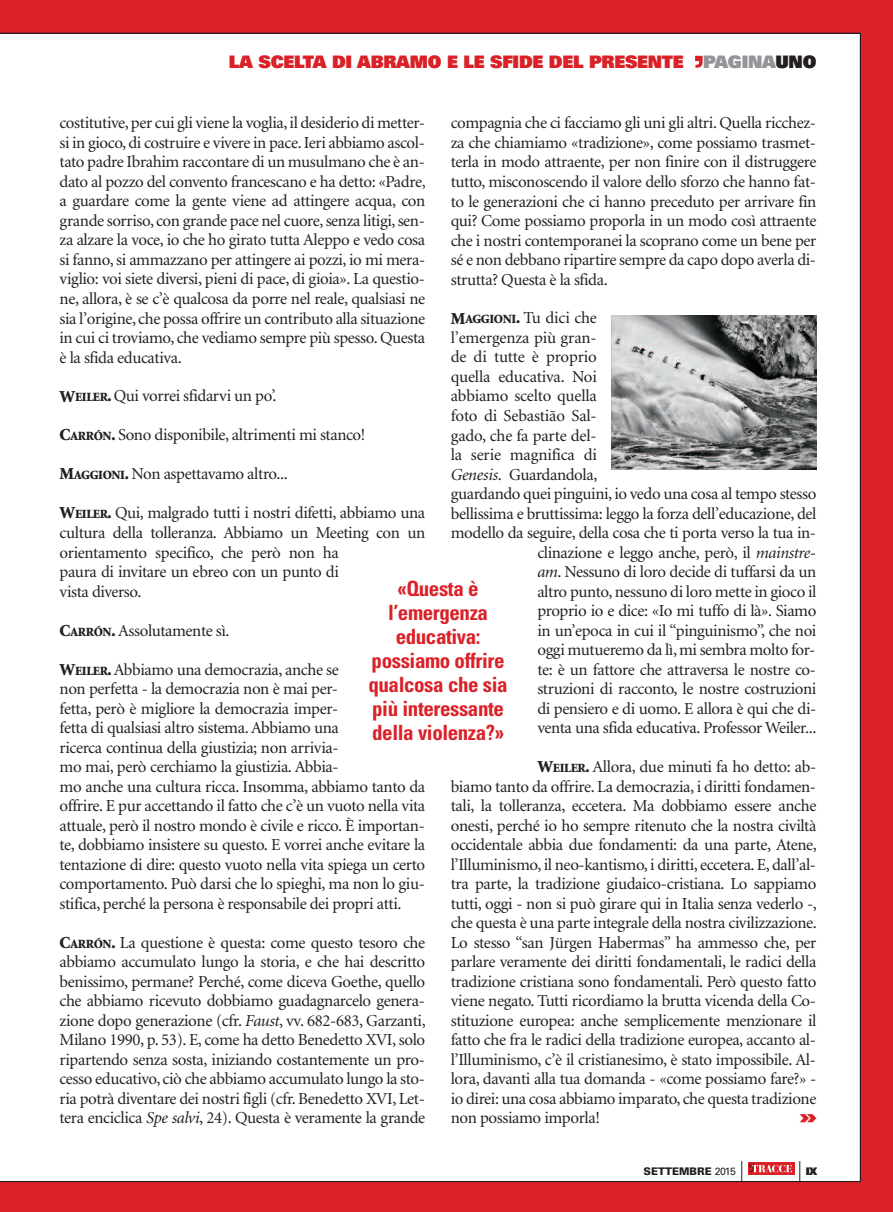
<style>
.page{position:relative;width:893px;height:1212px;background:#da2128}
.page>*{position:absolute;margin:0;border:0;box-sizing:border-box;transform-origin:0 0}
.t1{font:700 condensed 21px/24px "Univers";letter-spacing:-.02em;color:#da2128;text-align:center}
.t2{font:900 expanded 18px "Univers";color:#da2128}
.t3{font:900 17.25px "Univers";letter-spacing:-.015em;color:#da2128}
.t4{font:16.8px/19.5px "Minion";letter-spacing:-.02em;color:#231f20;text-align:justify}
.t5{font:900 10.5px "Univers";color:#231f20}
.t6{font:900 10.5px "Univers";color:#231f20}
.s1{color:#939598}
.s2{color:#231f20}
.s3{font-weight:900}
.s4{font-weight:900;font-size:12.6px}
.s5{font-style:italic}
.s6{font-weight:400}
</style>
<div class="page">
<div style="left:0;top:33px;width:861px;height:1149px;background:#fff"></div>
<svg style="left:741px;top:1161px;width:1px;height:21px"></svg>
<svg style="left:748px;top:1162px;width:46px;height:12px"></svg>
<svg style="left:749px;top:1164px;width:43px;height:8px"></svg>
<svg style="left:799px;top:1161px;width:1px;height:21px"></svg>
<svg style="left:695px;top:56px;width:8px;height:12px"></svg>
<img style="left:612px;top:315px;width:204px;height:154px">
<p class="t3" style="left:229px;top:55px;width:589px">LA SCELTA DI ABRAMO E LE SFIDE DEL PRESENTE <span class="s1">PAGINA</span><span class="s2">UNO</span></p>
<p class="t4" style="left:60px;top:115px;width:368px">costitutive, per cui gli viene la voglia, il desiderio di metter&shy;si in gioco, di costruire e vivere in pace. Ieri abbiamo ascol&shy;tato padre Ibrahim raccontare di un musulmano che è an&shy;dato al pozzo del convento francescano e ha detto: «Padre, a guardare come la gente viene ad attingere acqua, con grande sorriso, con grande pace nel cuore, senza litigi, sen&shy;za alzare la voce, io che ho girato tutta Aleppo e vedo cosa si fanno, si ammazzano per attingere ai pozzi, io mi mera&shy;viglio: voi siete diversi, pieni di pace, di gioia». La questio&shy;ne, allora, è se c’è qualcosa da porre nel reale, qualsiasi ne sia l’origine, che possa offrire un contributo alla situazione in cui ci troviamo, che vediamo sempre più spesso. Questa è la sfida educativa.</p>
<p class="t4" style="left:60px;top:388px;width:219px"><span class="s3">W</span><span class="s4">EILER</span><span class="s3">.</span> Qui vorrei sfidarvi un po’.</p>
<p class="t4" style="left:60px;top:427px;width:307px"><span class="s3">C</span><span class="s4">ARRÓN</span><span class="s3">.</span> Sono disponibile, altrimenti mi stanco!</p>
<p class="t4" style="left:60px;top:466px;width:230px"><span class="s3">M</span><span class="s4">AGGIONI</span><span class="s3">.</span> Non aspettavamo altro...</p>
<p class="t4" style="left:60px;top:505px;width:367px;text-align:left"><span class="s3">W</span><span class="s4">EILER</span><span class="s3">.</span> Qui, malgrado tutti i nostri difetti, abbiamo una cultura della tolleranza. Abbiamo un Meeting con un orientamento specifico, che però non ha<br>paura di invitare un ebreo con un punto di<br>vista diverso.</p>
<p class="t4" style="left:60px;top:622px;width:172px"><span class="s3">C</span><span class="s4">ARRÓN</span><span class="s3">.</span> Assolutamente sì.</p>
<p class="t4" style="left:60px;top:661px;width:367px;text-align:left"><span class="s3">W</span><span class="s4">EILER</span><span class="s3">.</span> Abbiamo una democrazia, anche se<br>non perfetta - la democrazia non è mai per-<br>fetta, però è migliore la democrazia imper-<br>fetta di qualsiasi altro sistema. Abbiamo una<br>ricerca continua della giustizia; non arrivia-<br>mo mai, però cerchiamo la giustizia. Abbia-<br>mo anche una cultura ricca. Insomma, abbiamo tanto da offrire. E pur accettando il fatto che c’è un vuoto nella vita attuale, però il nostro mondo è civile e ricco. È importan&shy;te, dobbiamo insistere su questo. E vorrei anche evitare la tentazione di dire: questo vuoto nella vita spiega un certo comportamento. Può darsi che lo spieghi, ma non lo giu&shy;stifica, perché la persona è responsabile dei propri atti.</p>
<p class="t4" style="left:60px;top:934px;width:368px"><span class="s3">C</span><span class="s4">ARRÓN</span><span class="s3">.</span> La questione è questa: come questo tesoro che abbiamo accumulato lungo la storia, e che hai descritto benissimo, permane? Perché, come diceva Goethe, quello che abbiamo ricevuto dobbiamo guadagnarcelo genera&shy;zione dopo generazione (cfr. <span class="s5">Faust</span>, vv. 682-683, Garzanti, Milano 1990, p. 53). E, come ha detto Benedetto XVI, solo ripartendo senza sosta, iniziando costantemente un pro&shy;cesso educativo, ciò che abbiamo accumulato lungo la sto&shy;ria potrà diventare dei nostri figli (cfr. Benedetto XVI, Let&shy;tera enciclica <span class="s5">Spe salvi</span>, 24). Questa è veramente la grande</p>
<p class="t4" style="left:451px;top:115px;width:367px">compagnia che ci facciamo gli uni gli altri. Quella ricchez&shy;za che chiamiamo «tradizione», come possiamo trasmet&shy;terla in modo attraente, per non finire con il distruggere tutto, misconoscendo il valore dello sforzo che hanno fat&shy;to le generazioni che ci hanno preceduto per arrivare fin qui? Come possiamo proporla in un modo così attraente che i nostri contemporanei la scoprano come un bene per sé e non debbano ripartire sempre da capo dopo averla di&shy;strutta? Questa è la sfida.</p>
<p class="t4" style="left:451px;top:310px;width:148px"><span class="s3">M</span><span class="s4">AGGIONI</span><span class="s3">.</span> Tu dici che</p>
<p class="t4" style="left:451px;top:329px;width:147px">l’emergenza più gran-</p>
<p class="t4" style="left:451px;top:349px;width:148px">de di tutte è proprio</p>
<p class="t4" style="left:451px;top:368px;width:148px">quella educativa. Noi</p>
<p class="t4" style="left:451px;top:388px;width:148px">abbiamo scelto quella</p>
<p class="t4" style="left:451px;top:407px;width:147px">foto di Sebastião Sal-</p>
<p class="t4" style="left:451px;top:427px;width:147px">gado, che fa parte del-</p>
<p class="t4" style="left:451px;top:446px;width:148px">la serie magnifica di</p>
<p class="t4" style="left:451px;top:466px;width:148px"><span class="s5">Genesis</span>. Guardandola,</p>
<p class="t4" style="left:451px;top:485px;width:367px">guardando quei pinguini, io vedo una cosa al tempo stesso</p>
<p class="t4" style="left:451px;top:505px;width:367px">bellissima e bruttissima: leggo la forza dell’educazione, del</p>
<p class="t4" style="left:451px;top:524px;width:367px">modello da seguire, della cosa che ti porta verso la tua in-</p>
<p class="t4" style="left:537px;top:544px;width:280px">clinazione e leggo anche, però, il <span class="s5">mainstre-</span></p>
<p class="t4" style="left:537px;top:563px;width:281px"><span class="s5">am</span>. Nessuno di loro decide di tuffarsi da un</p>
<p class="t4" style="left:537px;top:583px;width:281px">altro punto, nessuno di loro mette in gioco il</p>
<p class="t4" style="left:537px;top:602px;width:281px">proprio io e dice: «Io mi tuffo di là». Siamo</p>
<p class="t4" style="left:537px;top:622px;width:281px">in un’epoca in cui il “pinguinismo”, che noi</p>
<p class="t4" style="left:537px;top:641px;width:280px">oggi mutueremo da lì, mi sembra molto for-</p>
<p class="t4" style="left:537px;top:661px;width:280px">te: è un fattore che attraversa le nostre co-</p>
<p class="t4" style="left:537px;top:680px;width:281px">struzioni di racconto, le nostre costruzioni</p>
<p class="t4" style="left:537px;top:700px;width:280px">di pensiero e di uomo. E allora è qui che di-</p>
<p class="t4" style="left:537px;top:719px;width:281px">venta una sfida educativa. Professor Weiler...</p>
<p class="t4" style="left:451px;top:758px;width:368px;text-indent:87px"><span class="s3">W</span><span class="s4">EILER</span><span class="s3">.</span> Allora, due minuti fa ho detto: ab&shy;biamo tanto da offrire. La democrazia, i diritti fondamen&shy;tali, la tolleranza, eccetera. Ma dobbiamo essere anche onesti, perché io ho sempre ritenuto che la nostra civiltà occidentale abbia due fondamenti: da una parte, Atene, l’Illuminismo, il neo-kantismo, i diritti, eccetera. E, dall’al&shy;tra parte, la tradizione giudaico-cristiana. Lo sappiamo tutti, oggi - non si può girare qui in Italia senza vederlo -, che questa è una parte integrale della nostra civilizzazione.<br>Lo stesso “san Jürgen Habermas” ha ammesso che, per parlare veramente dei diritti fondamentali, le radici della tradizione cristiana sono fondamentali. Però questo fatto viene negato. Tutti ricordiamo la brutta vicenda della Co&shy;stituzione europea: anche semplicemente menzionare il fatto che fra le radici della tradizione europea, accanto al&shy;l’Illuminismo, c’è il cristianesimo, è stato impossibile. Al&shy;lora, davanti alla tua domanda - «come possiamo fare?» - io direi: una cosa abbiamo imparato, che questa tradizione non possiamo imporla!</p>
<p class="t1" style="left:368px;top:578px;width:141px">«Questa è l’emergenza educativa: possiamo offrire qualcosa che sia più interessante della violenza?»</p>
<p class="t2" style="left:799px;top:1110px;width:19px">»</p>
<p class="t5" style="left:643px;top:1167px;width:94px">SETTEMBRE <span class="s6">2015</span></p>
<p class="t6" style="left:806px;top:1167px;width:13px">IX</p>
</div>
